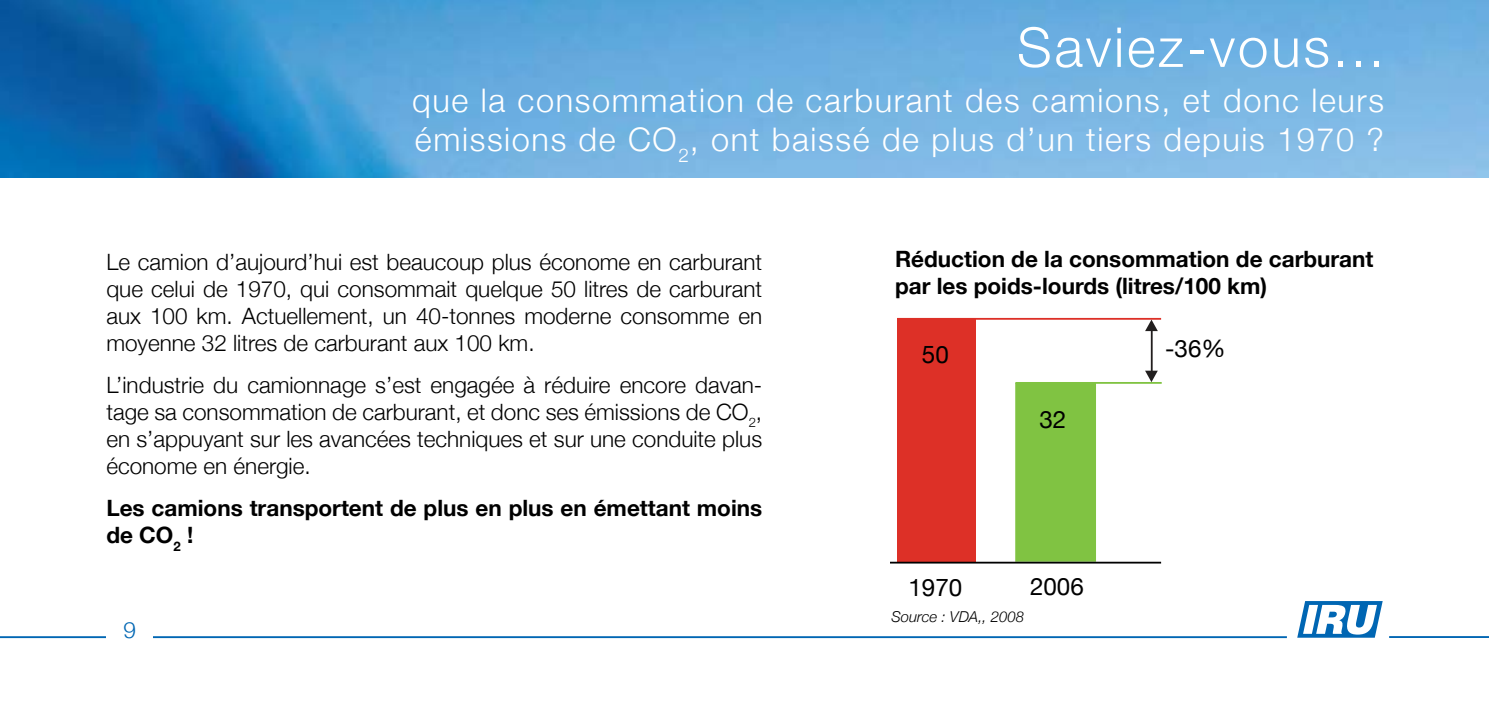
<style>
.page{position:relative;width:1489px;height:709px;background:#fff}
.page>*{position:absolute;margin:0;border:0;box-sizing:border-box;transform-origin:0 0}
.t1{font:300 55px "Helvetica Neue";letter-spacing:.05em;color:#fff}
.t2{font:300 32.5px/39px "Helvetica Neue";letter-spacing:.05em;color:#fff}
.t3{font:24.25px "Helvetica Neue";color:#000}
.t4{font:300 22.5px/27px "Helvetica Neue";color:#000;text-align:justify}
.t5{font:700 22.5px/27px "Helvetica Neue";color:#000}
.t6{font:300 22.5px "Helvetica Neue";color:#0066b3}
.t7{font:italic 300 15px "Helvetica Neue";color:#000}
</style>
<div class="page">
<hr style="left:1388px;top:636px;width:100px;height:2px;background:#0066b3">
<svg style="left:1297px;top:601px;width:85px;height:36px"></svg>
<hr style="left:0;top:636px;width:1286px;height:2px;background:#0066b3">
<div style="left:106px;top:616px;width:47px;height:29px;background:#fff"></div>
<div style="left:896px;top:318px;width:79px;height:243px;background:#dd3027"></div>
<div style="left:1016px;top:384px;width:79px;height:177px;background:#80c342"></div>
<div style="left:1015px;top:383px;width:80px;height:178px;border:2px solid #80c342"></div>
<hr style="left:890px;top:561px;width:270px;height:2px;background:#000">
<hr style="left:897px;top:318px;width:263px;height:2px;background:#dd3027">
<hr style="left:1015px;top:382px;width:146px;height:2px;background:#80c342">
<svg style="left:1145px;top:371px;width:12px;height:11px"></svg>
<svg style="left:1144px;top:319px;width:13px;height:12px"></svg>
<hr style="left:1150px;top:327px;width:2px;height:48px;background:#221f1f">
<img style="left:0;top:0;width:1488px;height:177px">
<h1 class="t1" style="left:1016px;top:14px;width:368px">Saviez-vous...</h1>
<h2 class="t2" style="left:412px;top:80px;width:973px">que la consommation de carburant des camions, et donc leurs émissions de CO<sub>2</sub>, ont baissé de plus d’un tiers depuis 1970 ?</h2>
<p class="t4" style="left:106px;top:248px;width:657px">Le camion d’aujourd’hui est beaucoup plus économe en carburant que celui de 1970, qui consommait quelque 50 litres de carburant aux 100 km. Actuellement, un 40-tonnes moderne consomme en moyenne 32 litres de carburant aux 100 km.</p>
<p class="t4" style="left:106px;top:371px;width:657px">L’industrie du camionnage s’est engagée à réduire encore davan&shy;tage sa consommation de carburant, et donc ses émissions de CO<sub>2</sub>, en s’appuyant sur les avancées techniques et sur une conduite plus économe en énergie.</p>
<p class="t5" style="left:106px;top:494px;width:657px">Les camions transportent de plus en plus en émettant moins de CO<sub>2</sub> !</p>
<p class="t6" style="left:123px;top:616px;width:14px">9</p>
<p class="t5" style="left:895px;top:245px;width:480px">Réduction de la consommation de carburant par les poids-lourds (litres/100 km)</p>
<p class="t3" style="left:921px;top:339px;width:28px">50</p>
<p class="t3" style="left:1039px;top:405px;width:28px">32</p>
<p class="t3" style="left:908px;top:572px;width:55px">1970</p>
<p class="t3" style="left:1029px;top:572px;width:55px">2006</p>
<p class="t7" style="left:891px;top:607px;width:134px">Source : VDA,, 2008</p>
<p class="t3" style="left:1165px;top:334px;width:62px">-36%</p>
</div>
